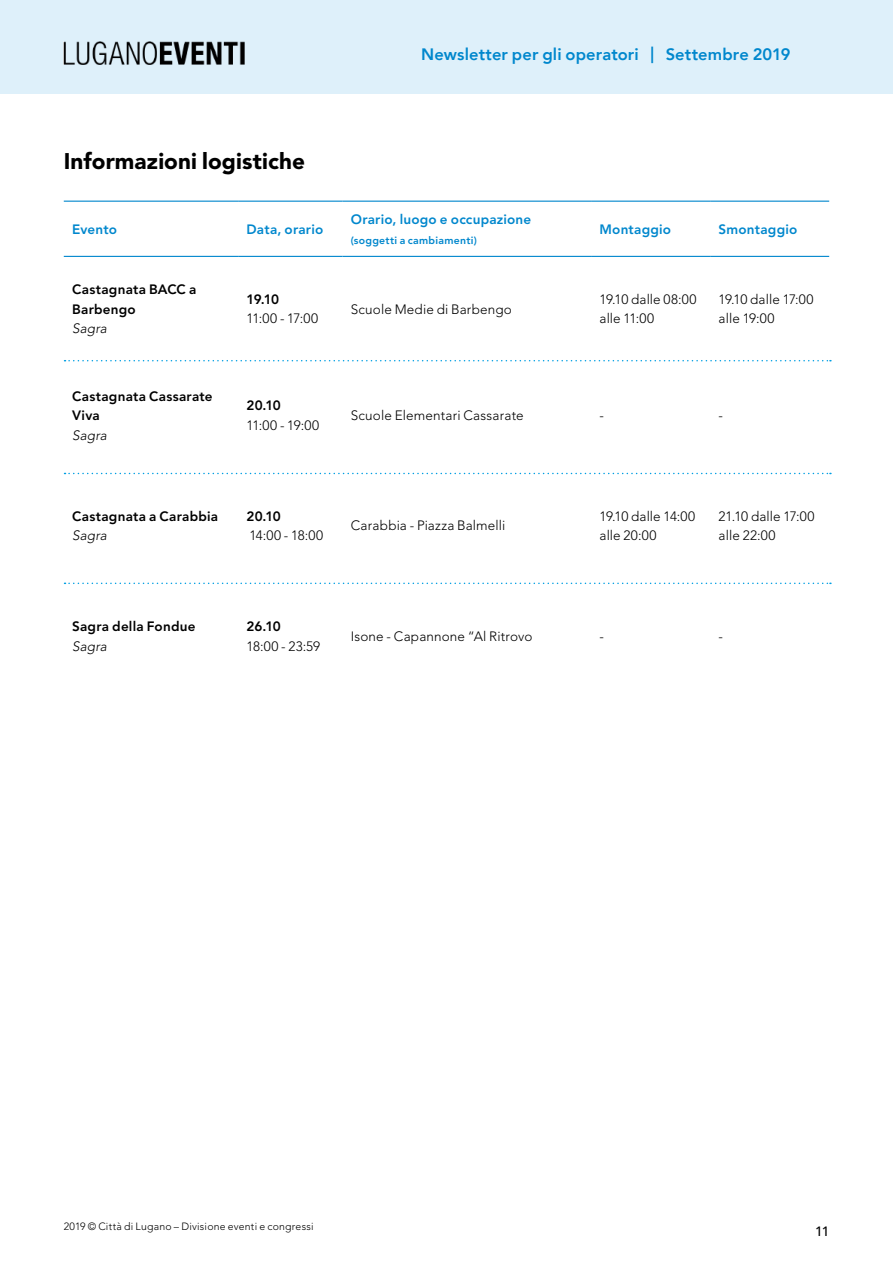
<style>
.page{position:relative;width:893px;height:1263px;background:#fff}
.page>*{position:absolute;margin:0;border:0;box-sizing:border-box;transform-origin:0 0}
.t1{font:900 22.5px "Avenir LT Std";letter-spacing:.005em;color:#000}
.t2{font:800 16.5px "Avenir";letter-spacing:.01em;color:#0087cd}
.t3{font:300 13.5px/19.5px "Avenir LT Std";letter-spacing:.01em;color:#000}
.t4{font:800 13.5px/19.5px "Avenir LT Std";letter-spacing:.015em;color:#000}
.t5{font:800 13.5px "Avenir LT Std";letter-spacing:.015em;color:#0087cd}
.t6{font:italic 300 13.5px "Avenir LT Std";letter-spacing:.005em;color:#000}
.t7{font:500 13.5px "Avenir";color:#000}
.t8{font:300 10.5px "Avenir LT Std";letter-spacing:.02em;color:#000}
.t9{font:800 10.5px "Avenir LT Std";letter-spacing:.025em;color:#0087cd}
</style>
<div class="page">
<div style="left:0;top:0;width:893px;height:94px;background:#def0fa"></div>
<img style="left:64px;top:41px;width:181px;height:23px">
<hr style="left:64px;top:201px;width:174px;height:1px;background:#0087cd">
<hr style="left:238px;top:201px;width:104px;height:1px;background:#0087cd">
<hr style="left:342px;top:201px;width:249px;height:1px;background:#0087cd">
<hr style="left:591px;top:201px;width:119px;height:1px;background:#0087cd">
<hr style="left:710px;top:201px;width:119px;height:1px;background:#0087cd">
<hr style="left:64px;top:256px;width:174px;height:1px;background:#0087cd">
<hr style="left:238px;top:256px;width:104px;height:1px;background:#0087cd">
<hr style="left:342px;top:256px;width:249px;height:1px;background:#0087cd">
<hr style="left:591px;top:256px;width:119px;height:1px;background:#0087cd">
<hr style="left:710px;top:256px;width:119px;height:1px;background:#0087cd">
<svg style="left:65px;top:360px;width:766px;height:1px"></svg>
<svg style="left:65px;top:473px;width:766px;height:1px"></svg>
<svg style="left:65px;top:583px;width:766px;height:1px"></svg>
<p class="t2" style="left:421px;top:42px;width:371px">Newsletter per gli operatori | Settembre 2019</p>
<h1 class="t1" style="left:64px;top:148px;width:243px">Informazioni logistiche</h1>
<p class="t5" style="left:72px;top:221px;width:46px">Evento</p>
<p class="t5" style="left:247px;top:221px;width:78px">Data, orario</p>
<p class="t4" style="left:72px;top:280px;width:126px">Castagnata BACC a<br>Barbengo</p>
<p class="t6" style="left:72px;top:321px;width:36px">Sagra</p>
<p class="t4" style="left:72px;top:386px;width:142px">Castagnata Cassarate<br>Viva</p>
<p class="t6" style="left:72px;top:427px;width:36px">Sagra</p>
<p class="t4" style="left:72px;top:506px;width:147px">Castagnata a Carabbia</p>
<p class="t6" style="left:72px;top:527px;width:36px">Sagra</p>
<p class="t4" style="left:247px;top:290px;width:34px">19.10</p>
<p class="t3" style="left:247px;top:309px;width:73px">11:00 - 17:00</p>
<p class="t4" style="left:247px;top:396px;width:36px">20.10</p>
<p class="t3" style="left:247px;top:415px;width:74px">11:00 - 19:00</p>
<p class="t4" style="left:247px;top:506px;width:36px">20.10</p>
<p class="t3" style="left:249px;top:526px;width:75px">14:00 - 18:00</p>
<p class="t5" style="left:351px;top:211px;width:182px">Orario, luogo e occupazione</p>
<p class="t9" style="left:351px;top:234px;width:128px">(soggetti a cambiamenti)</p>
<p class="t5" style="left:600px;top:221px;width:73px">Montaggio</p>
<p class="t5" style="left:719px;top:221px;width:80px">Smontaggio</p>
<p class="t3" style="left:351px;top:299px;width:163px">Scuole Medie di Barbengo</p>
<p class="t3" style="left:600px;top:290px;width:98px">19.10 dalle 08:00 alle 11:00</p>
<p class="t3" style="left:719px;top:290px;width:96px">19.10 dalle 17:00 alle 19:00</p>
<p class="t3" style="left:351px;top:406px;width:174px">Scuole Elementari Cassarate</p>
<p class="t3" style="left:600px;top:406px;width:6px">-</p>
<p class="t3" style="left:719px;top:406px;width:6px">-</p>
<p class="t3" style="left:351px;top:516px;width:156px">Carabbia - Piazza Balmelli</p>
<p class="t3" style="left:600px;top:506px;width:97px">19.10 dalle 14:00 alle 20:00</p>
<p class="t3" style="left:719px;top:506px;width:97px">21.10 dalle 17:00 alle 22:00</p>
<p class="t4" style="left:72px;top:617px;width:125px">Sagra della Fondue</p>
<p class="t6" style="left:72px;top:638px;width:36px">Sagra</p>
<p class="t4" style="left:247px;top:617px;width:36px">26.10</p>
<p class="t3" style="left:247px;top:636px;width:75px">18:00 - 23:59</p>
<p class="t3" style="left:351px;top:627px;width:183px">Isone - Capannone “Al Ritrovo</p>
<p class="t3" style="left:600px;top:627px;width:6px">-</p>
<p class="t3" style="left:719px;top:627px;width:6px">-</p>
<p class="t8" style="left:64px;top:1220px;width:251px">2019 © Città di Lugano – Divisione eventi e congressi</p>
<p class="t7" style="left:815px;top:1219px;width:16px">11</p>
</div>
